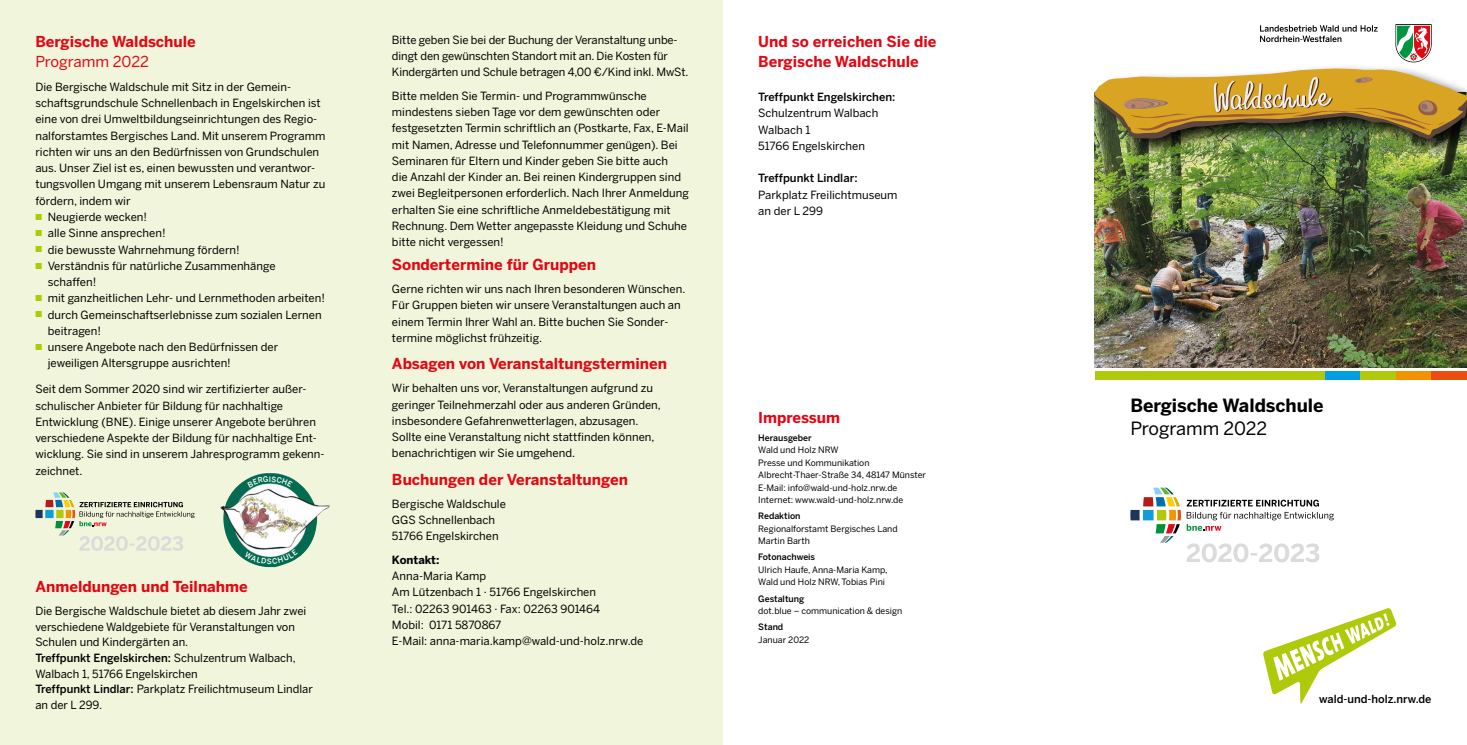
<style>
.page{position:relative;width:1467px;height:745px;background:#fff}
.page>*{position:absolute;margin:0;border:0;box-sizing:border-box;transform-origin:0 0}
.t1{font:700 18.12px "Benton Sans";color:#000}
.t2{font:18.12px "Benton Sans";letter-spacing:-.005em;color:#000}
.t3{font:700 15px/20px "Benton Sans";color:#e30613}
.t4{font:15px "Benton Sans";letter-spacing:-.005em;color:#e30613}
.t5{font:11.25px/16.2px "Benton Sans";color:#000}
.t6{font:500 11.25px "Benton Sans";color:#000}
.t7{font:700 11.25px "Benton Sans";color:#000}
.t8{font:500 11.12px "Benton Sans";color:#000}
.t9{font:8.75px/12.5px "Benton Sans";color:#000}
.t10{font:500 8.75px "Benton Sans";color:#000}
.s1{color:#afca0b}
.s2{font-weight:500}
</style>
<div class="page">
<svg style="left:1260px;top:25px;width:118px;height:17px"></svg>
<svg style="left:1395px;top:24px;width:37px;height:38px"></svg>
<div style="left:1095px;top:370px;width:230px;height:9px;background:#afca0b"></div>
<div style="left:1325px;top:370px;width:36px;height:9px;background:#009fe3"></div>
<div style="left:1361px;top:370px;width:35px;height:9px;background:#afca0b"></div>
<div style="left:1396px;top:370px;width:35px;height:9px;background:#f39200"></div>
<div style="left:1431px;top:370px;width:36px;height:9px;background:#e94e0f"></div>
<div style="left:0;top:0;width:723px;height:744px;background:#f1f5db"></div>
<div style="left:1095px;top:367px;width:372px;height:3px;border:1px solid #fff"></div>
<svg style="left:1263px;top:608px;width:133px;height:95px"></svg>
<img style="left:220px;top:471px;width:109px;height:97px">
<img style="left:1095px;top:157px;width:372px;height:210px">
<svg style="left:1130px;top:487px;width:204px;height:75px"></svg>
<svg style="left:35px;top:492px;width:160px;height:58px"></svg>
<div style="left:1094px;top:64px;width:373px;height:93px;background:#000;opacity:.9"></div>
<img style="left:1094px;top:68px;width:373px;height:72px">
<svg style="left:247px;top:476px;width:46px;height:11px"></svg>
<svg style="left:244px;top:549px;width:54px;height:14px"></svg>
<h2 class="t3" style="left:35px;top:32px;width:162px">Bergische Waldschule</h2>
<h2 class="t4" style="left:35px;top:53px;width:115px">Programm 2022</h2>
<p class="t5" style="left:35px;top:78px;width:292px">Die Bergische Waldschule mit Sitz in der Gemein&shy;schaftsgrundschule Schnellenbach in Engelskirchen ist eine von drei Umweltbildungseinrichtungen des Regio&shy;nalforstamtes Bergisches Land. Mit unserem Programm richten wir uns an den Bedürfnissen von Grundschulen aus. Unser Ziel ist es, einen bewussten und verantwor&shy;tungsvollen Umgang mit unserem Lebensraum Natur zu fördern, indem wir</p>
<p class="t5" style="left:35px;top:208px;width:113px"><span class="s1">■</span> Neugierde wecken!</p>
<p class="t5" style="left:35px;top:225px;width:132px"><span class="s1">■</span> alle Sinne ansprechen!</p>
<p class="t5" style="left:35px;top:241px;width:206px"><span class="s1">■</span> die bewusste Wahrnehmung fördern!</p>
<p class="t5" style="left:48px;top:257px;width:229px;text-indent:-12px"><span class="s1">■</span> Verständnis für natürliche Zusammenhänge schaffen!</p>
<p class="t5" style="left:35px;top:290px;width:291px"><span class="s1">■</span> mit ganzheitlichen Lehr- und Lernmethoden arbeiten!</p>
<p class="t5" style="left:48px;top:306px;width:275px;text-indent:-12px"><span class="s1">■</span> durch Gemeinschaftserlebnisse zum sozialen Lernen beitragen!</p>
<p class="t5" style="left:48px;top:338px;width:232px;text-indent:-12px"><span class="s1">■</span> unsere Angebote nach den Bedürfnissen der jeweiligen Altersgruppe ausrichten!</p>
<p class="t5" style="left:35px;top:381px;width:291px">Seit dem Sommer 2020 sind wir zertifizierter außer&shy;schulischer Anbieter für Bildung für nachhaltige Entwicklung (BNE). Einige unserer Angebote berühren verschiedene Aspekte der Bildung für nachhaltige Ent&shy;wicklung. Sie sind in unserem Jahresprogramm gekenn&shy;zeichnet.</p>
<h2 class="t3" style="left:35px;top:576px;width:214px">Anmeldungen und Teilnahme</h2>
<p class="t5" style="left:35px;top:602px;width:279px;line-height:15.6px">Die Bergische Waldschule bietet ab diesem Jahr zwei verschiedene Waldgebiete für Veranstaltungen von Schulen und Kindergärten an.<br><span class="s2">Treffpunkt Engelskirchen:</span> Schulzentrum Walbach, Walbach 1, 51766 Engelskirchen<br><span class="s2">Treffpunkt Lindlar:</span> Parkplatz Freilichtmuseum Lindlar an der L 299.</p>
<p class="t5" style="left:392px;top:32px;width:298px;line-height:15.9px">Bitte geben Sie bei der Buchung der Veranstaltung unbe&shy;dingt den gewünschten Standort mit an. Die Kosten für<br>Kindergärten und Schule betragen 4,00 €/Kind inkl. MwSt.</p>
<p class="t5" style="left:392px;top:87px;width:298px">Bitte melden Sie Termin- und Programmwünsche mindestens sieben Tage vor dem gewünschten oder festgesetzten Termin schriftlich an (Postkarte, Fax, E-Mail mit Namen, Adresse und Telefonnummer genügen). Bei Seminaren für Eltern und Kinder geben Sie bitte auch<br>die Anzahl der Kinder an. Bei reinen Kindergruppen sind zwei Begleitpersonen erforderlich. Nach Ihrer Anmeldung erhalten Sie eine schriftliche Anmeldebestätigung mit Rechnung. Dem Wetter angepasste Kleidung und Schuhe bitte nicht vergessen!</p>
<h2 class="t3" style="left:392px;top:254px;width:206px">Sondertermine für Gruppen</h2>
<p class="t5" style="left:392px;top:280px;width:295px">Gerne richten wir uns nach Ihren besonderen Wünschen.<br>Für Gruppen bieten wir unsere Veranstaltungen auch an einem Termin Ihrer Wahl an. Bitte buchen Sie Sonder&shy;termine möglichst frühzeitig.</p>
<h2 class="t3" style="left:392px;top:353px;width:277px">Absagen von Veranstaltungsterminen</h2>
<p class="t5" style="left:392px;top:380px;width:270px">Wir behalten uns vor, Veranstaltungen aufgrund zu geringer Teilnehmerzahl oder aus anderen Gründen, insbesondere Gefahrenwetterlagen, abzusagen.<br>Sollte eine Veranstaltung nicht stattfinden können, benachrichtigen wir Sie umgehend.</p>
<h2 class="t3" style="left:392px;top:468px;width:237px">Buchungen der Veranstaltungen</h2>
<p class="t5" style="left:392px;top:495px;width:115px">Bergische Waldschule<br>GGS Schnellenbach<br>51766 Engelskirchen</p>
<p class="t7" style="left:392px;top:552px;width:49px">Kontakt:</p>
<p class="t5" style="left:392px;top:567px;width:253px">Anna-Maria Kamp<br>Am Lützenbach 1 · 51766 Engelskirchen<br>Tel.: 02263 901463 · Fax: 02263 901464<br>Mobil: 0171 5870867<br>E-Mail: anna-maria.kamp@wald-und-holz.nrw.de</p>
<h2 class="t3" style="left:758px;top:32px;width:180px">Und so erreichen Sie die<br>Bergische Waldschule</h2>
<p class="t6" style="left:758px;top:90px;width:139px">Treffpunkt Engelskirchen:</p>
<p class="t5" style="left:758px;top:105px;width:121px">Schulzentrum Walbach<br>Walbach 1<br>51766 Engelskirchen</p>
<p class="t6" style="left:758px;top:171px;width:101px">Treffpunkt Lindlar:</p>
<p class="t5" style="left:758px;top:186px;width:141px">Parkplatz Freilichtmuseum an der L 299</p>
<h2 class="t3" style="left:758px;top:406px;width:83px">Impressum</h2>
<p class="t10" style="left:758px;top:432px;width:55px">Herausgeber</p>
<p class="t9" style="left:758px;top:443px;width:169px">Wald und Holz NRW<br>Presse und Kommunikation<br>Albrecht-Thaer-Straße 34, 48147 Münster<br>E-Mail: info@wald-und-holz.nrw.de<br>Internet: www.wald-und-holz.nrw.de</p>
<p class="t10" style="left:758px;top:510px;width:44px">Redaktion</p>
<p class="t9" style="left:758px;top:522px;width:141px">Regionalforstamt Bergisches Land<br>Martin Barth</p>
<p class="t10" style="left:758px;top:551px;width:58px">Fotonachweis</p>
<p class="t9" style="left:758px;top:563px;width:131px">Ulrich Haufe, Anna-Maria Kamp,<br>Wald und Holz NRW, Tobias Pini</p>
<p class="t10" style="left:758px;top:592px;width:47px">Gestaltung</p>
<p class="t9" style="left:758px;top:604px;width:145px">dot.blue – communication &amp; design</p>
<p class="t10" style="left:758px;top:621px;width:26px">Stand</p>
<p class="t9" style="left:758px;top:632px;width:53px">Januar 2022</p>
<h1 class="t1" style="left:1130px;top:394px;width:195px">Bergische Waldschule</h1>
<h1 class="t2" style="left:1130px;top:418px;width:138px">Programm 2022</h1>
<p class="t8" style="left:1319px;top:691px;width:114px">wald-und-holz.nrw.de</p>
</div>
